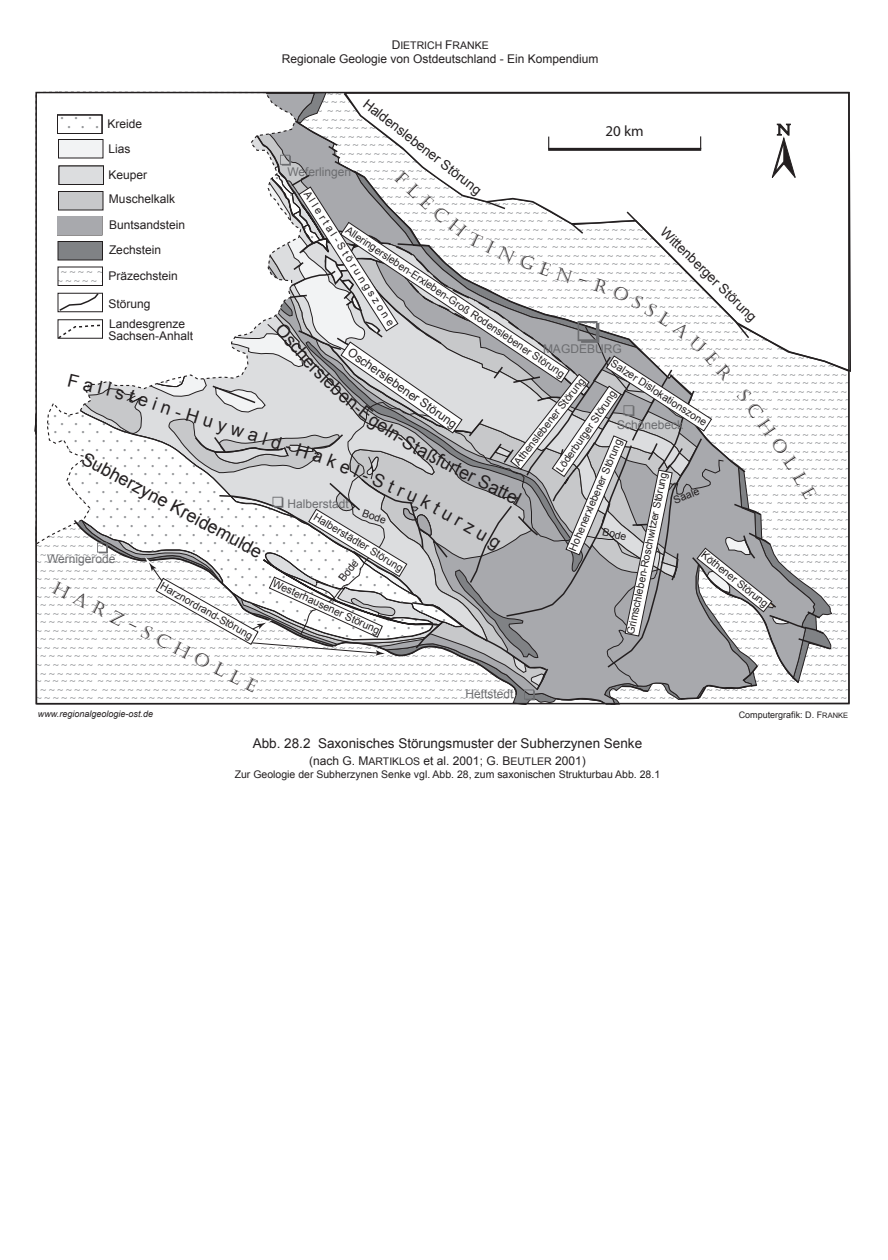
<style>
.page{position:relative;width:888px;height:1260px;background:#fff}
.page>*{position:absolute;margin:0;border:0;box-sizing:border-box;transform-origin:0 0}
.t1{font:18px "Arial";color:#231f20}
.t2{font:18px "Castellar";color:#231f20}
.t3{font:15px "Myriad";color:#231f20}
.t4{font:13.5px "Arial";color:#231f20}
.t5{font:12px/25.7px "Arial";color:#231f20}
.t6{font:12px "Arial";color:#6c6d70}
.t7{font:10.5px "Arial";color:#231f20}
.t8{font:italic 9px "Arial";color:#231f20}
.t9{font:9px "Arial";color:#231f20}
.s1{font-size:12px}
.s2{font-size:7.5px}
.s3{font-size:10.5px}
</style>
<div class="page">
<svg style="left:56px;top:91px;width:794px;height:614px"></svg>
<p class="t7" style="left:392px;top:39px;width:99px"><span class="s1">D</span>IETRICH <span class="s1">F</span>RANKE</p>
<p class="t5" style="left:282px;top:47px;width:318px">Regionale Geologie von Ostdeutschland - Ein Kompendium</p>
<p class="t4" style="left:370px;top:95px;width:147px;rotate:38deg">Haldenslebener Störung</p>
<p class="t5" style="left:107px;top:111px;width:41px">Kreide<br>Lias<br>Keuper</p>
<p class="t5" style="left:109px;top:186px;width:78px">Muschelkalk<br>Buntsandstein<br>Zechstein<br>Präzechstein</p>
<p class="t5" style="left:109px;top:294px;width:78px;line-height:19.5px">Störung<br>Landesgrenze</p>
<p class="t5" style="left:109px;top:323px;width:86px">Sachsen-Anhalt</p>
<h2 class="t3" style="left:605px;top:124px;width:40px">20 km</h2>
<p class="t6" style="left:287px;top:164px;width:65px">Weferlingen</p>
<p class="t7" style="left:312px;top:188px;width:160px;rotate:57deg">Allertal-Störungszone</p>
<p class="t4" style="left:669px;top:223px;width:130px;rotate:44deg">Wittenberger Störung</p>
<p class="t7" style="left:351px;top:223px;width:263px;rotate:34deg">Alleringersleben-Erxleben-Groß Rodenslebener Störung</p>
<h1 class="t1" style="left:288px;top:318px;width:53px;rotate:49deg">Osche</h1>
<p class="t6" style="left:543px;top:341px;width:80px">MAGDEBURG</p>
<p class="t5" style="left:356px;top:340px;width:132px;rotate:35deg">Oscherslebener Störung</p>
<p class="t7" style="left:616px;top:356px;width:114px;rotate:33deg">Salzer Dislokationszone</p>
<h1 class="t1" style="left:321px;top:357px;width:41px;rotate:44deg">rsleb</h1>
<h1 class="t1" style="left:71px;top:368px;width:59px;rotate:14deg">Falls</h1>
<p class="t7" style="left:511px;top:459px;width:109px;rotate:-52deg">Athenslebener Störung</p>
<h1 class="t1" style="left:133px;top:384px;width:57px;rotate:19deg">tein-</h1>
<p class="t7" style="left:553px;top:467px;width:98px;rotate:-55deg">Löderburger Störung</p>
<h1 class="t1" style="left:348px;top:384px;width:40px;rotate:39deg">en-E</h1>
<h1 class="t2" style="left:759px;top:398px;width:78px;rotate:55deg">chol</h1>
<h1 class="t1" style="left:190px;top:403px;width:62px;rotate:17deg">Huyw</h1>
<h1 class="t1" style="left:377px;top:408px;width:54px;rotate:33deg">geln-S</h1>
<p class="t6" style="left:617px;top:417px;width:68px">Schönebeck</p>
<h1 class="t1" style="left:252px;top:422px;width:80px;rotate:18deg">ald-Ha</h1>
<p class="t7" style="left:566px;top:547px;width:122px;rotate:-67deg">Hohenerxlebener Störung</p>
<h1 class="t1" style="left:420px;top:436px;width:42px;rotate:28deg">taßfu</h1>
<h1 class="t1" style="left:88px;top:447px;width:204px;rotate:28deg">Subherzyne Kreidemulde</h1>
<h1 class="t1" style="left:332px;top:449px;width:46px;rotate:22deg">kel-</h1>
<h1 class="t1" style="left:456px;top:455px;width:66px;rotate:27deg">rter Satt</h1>
<h1 class="t1" style="left:378px;top:467px;width:49px;rotate:24deg">Stru</h1>
<p class="t7" style="left:623px;top:633px;width:167px;rotate:-78deg">Grimschleben-Roschwitzer Störung</p>
<p class="t7" style="left:671px;top:494px;width:28px;rotate:-21deg">Saale</p>
<h1 class="t1" style="left:428px;top:489px;width:76px;rotate:30deg">kturzu</h1>
<p class="t6" style="left:287px;top:496px;width:63px">Halberstadt</p>
<p class="t7" style="left:365px;top:506px;width:26px;rotate:21deg">Bode</p>
<p class="t7" style="left:318px;top:510px;width:104px;rotate:31deg">Halberstädter Störung</p>
<p class="t7" style="left:604px;top:524px;width:26px;rotate:14deg">Bode</p>
<p class="t7" style="left:707px;top:548px;width:84px;rotate:39deg">Köthener Störung</p>
<p class="t6" style="left:47px;top:551px;width:70px">Wernigerode</p>
<p class="t7" style="left:336px;top:575px;width:26px;rotate:-51deg">Bode</p>
<p class="t7" style="left:164px;top:579px;width:106px;rotate:29deg">Harznordrand-Störung</p>
<p class="t7" style="left:276px;top:577px;width:118px;rotate:24deg">Westerhausener Störung</p>
<h1 class="t2" style="left:59px;top:576px;width:227px;rotate:27deg">Harz-Scholle</h1>
<p class="t6" style="left:466px;top:685px;width:50px">Hettstedt</p>
<p class="t8" style="left:38px;top:708px;width:117px">www.regionalgeologie-ost.de</p>
<p class="t9" style="left:739px;top:709px;width:111px">Computergrafik: D. F<span class="s2">RANKE</span></p>
<p class="t4" style="left:253px;top:735px;width:391px">Abb. 28.2 Saxonisches Störungsmuster der Subherzynen Senke</p>
<p class="t5" style="left:309px;top:748px;width:278px">(nach G. M<span class="s3">ARTIKLOS</span> et al. 2001; G. B<span class="s3">EUTLER</span> 2001)</p>
<p class="t7" style="left:235px;top:767px;width:427px">Zur Geologie der Subherzynen Senke vgl. Abb. 28, zum saxonischen Strukturbau Abb. 28.1</p>
</div>
